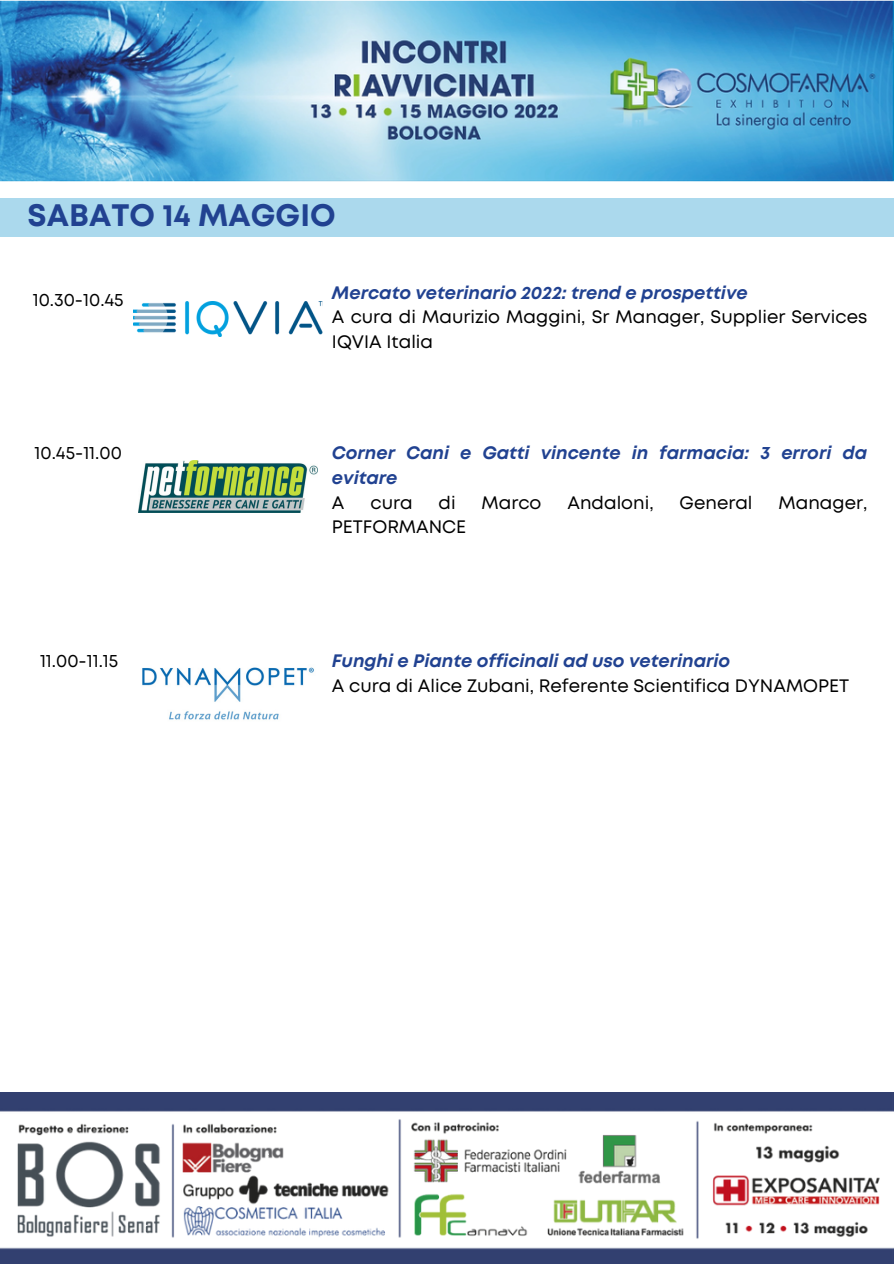
<style>
.page{position:relative;width:894px;height:1264px;background:#fff}
.page>*{position:absolute;margin:0;border:0;box-sizing:border-box;transform-origin:0 0}
.t1{font:700 31.05px "Mont";color:#214291}
.t2{font:18px/24.8px "Mont";color:#000}
.t3{font:italic 700 18px/24.8px "Mont";color:#214291}
</style>
<div class="page">
<img style="left:0;top:1092px;width:893px;height:171px">
<img style="left:0;top:0;width:893px;height:181px">
<div style="left:0;top:199px;width:893px;height:38px;background:#abd9ed"></div>
<img style="left:133px;top:301px;width:189px;height:35px">
<img style="left:142px;top:667px;width:172px;height:53px">
<img style="left:138px;top:460px;width:179px;height:52px">
<p class="t1" style="left:28px;top:203px;width:309px">SABATO 14 MAGGIO</p>
<p class="t2" style="left:33px;top:289px;width:92px">10.30-10.45</p>
<p class="t3" style="left:332px;top:281px;width:417px">Mercato veterinario 2022: trend e prospettive</p>
<p class="t2" style="left:332px;top:306px;width:536px">A cura di Maurizio Maggini, Sr Manager, Supplier Services<br>IQVIA Italia</p>
<p class="t2" style="left:35px;top:441px;width:89px">10.45-11.00</p>
<p class="t3" style="left:332px;top:441px;width:536px">Corner Cani e Gatti vincente in farmacia: 3 errori da evitare</p>
<p class="t2" style="left:332px;top:491px;width:14px">A</p>
<p class="t2" style="left:370px;top:491px;width:44px">cura</p>
<p class="t2" style="left:438px;top:491px;width:19px">di</p>
<p class="t2" style="left:481px;top:491px;width:61px">Marco</p>
<p class="t2" style="left:567px;top:491px;width:88px">Andaloni,</p>
<p class="t2" style="left:679px;top:491px;width:74px">General</p>
<p class="t2" style="left:778px;top:491px;width:90px">Manager,</p>
<p class="t2" style="left:332px;top:516px;width:136px">PETFORMANCE</p>
<p class="t2" style="left:40px;top:649px;width:80px">11.00-11.15</p>
<p class="t3" style="left:332px;top:649px;width:399px">Funghi e Piante officinali ad uso veterinario</p>
<p class="t2" style="left:332px;top:674px;width:518px">A cura di Alice Zubani, Referente Scientifica DYNAMOPET</p>
</div>
